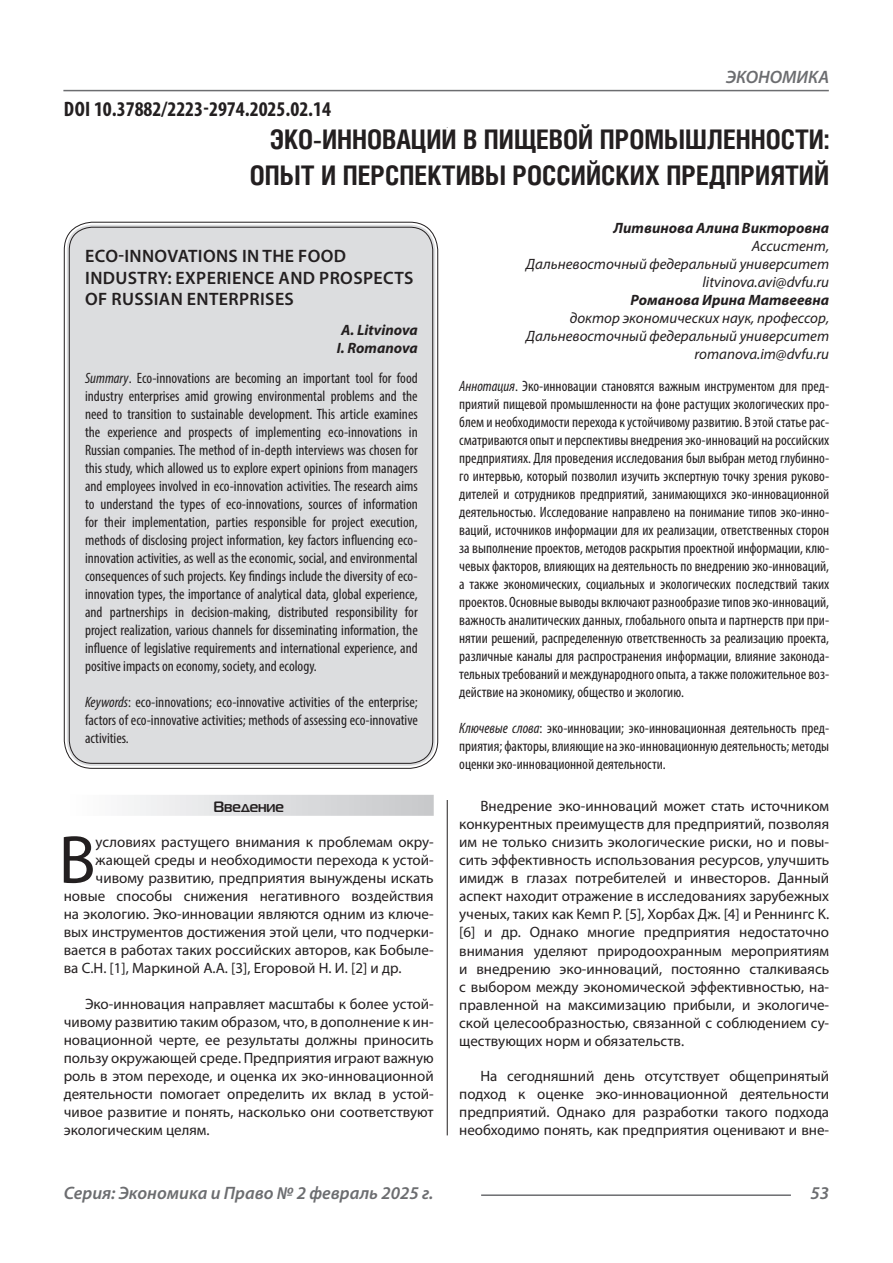
<style>
.page{position:relative;width:893px;height:1263px;background:#fff}
.page>*{position:absolute;margin:0;border:0;box-sizing:border-box;transform-origin:0 0}
.Статья_текст_первый{font:68.4px "Myriad Pro";color:#231f20}
.Статья_название{font:700 27px/36px "Helios Cond C";color:#231f20;text-align:right}
.ДОИ{font:700 condensed 21px "Myriad Pro";color:#231f20}
.Статья_название_англ{font:600 18px/21.6px "Myriad Pro";letter-spacing:.02em;color:#231f20}
.t1{font:italic 600 18px "Myriad Pro";color:#6c6d70}
.Статья_аннотация_тек{font:condensed 15px/18px "Myriad Pro";color:#231f20;text-align:justify}
.Статья_аннотация_анг{font:condensed 15px/18px "Myriad Pro";color:#231f20;text-align:justify}
.Статья_текст{font:15px/18.1px "Myriad Pro";color:#231f20;text-align:justify}
.Статья_текст_первый-2{font:15px "Myriad Pro";color:#231f20}
.Статья_автор_инфо{font:italic 15px/18px "Myriad Pro";color:#231f20;text-align:right}
.Статья_автор_инфо-2{font:italic 700 15px "Myriad Pro";color:#231f20}
.Статья_автор_англ{font:italic 700 15px "Myriad Pro";color:#231f20}
.Статья_подзаголовок{font:700 15px "Magistral C";color:#231f20}
.s1{font-style:italic}
</style>
<div class="page">
<hr style="left:447px;top:128px;width:1px;height:1007px;background:#231f20">
<hr style="left:63px;top:90px;width:766px;height:1px;background:#6c6d70">
<hr style="left:481px;top:1194px;width:310px;height:2px;background:#6c6d70">
<div style="left:441px;top:128px;width:10px;height:671px;background:#fff"></div>
<div style="left:67px;top:225px;width:368px;height:541px;background:#dcdddf;border-radius:26px"></div>
<div style="left:64px;top:795px;width:370px;height:21px;background:linear-gradient(to right,#fefeff,#c6c8ca)"></div>
<p class="ДОИ" style="left:64px;top:96px;width:269px">DOI 10.37882/2223-2974.2025.02.14</p>
<p class="t1" style="left:726px;top:66px;width:105px">ЭКОНОМИКА</p>
<p class="Статья_название" style="left:250px;top:121px;width:581px">ЭКО-ИННОВАЦИИ В ПИЩЕВОЙ ПРОМЫШЛЕННОСТИ:<br>ОПЫТ И ПЕРСПЕКТИВЫ РОССИЙСКИХ ПРЕДПРИЯТИЙ</p>
<p class="Статья_автор_инфо-2" style="left:614px;top:218px;width:217px">Литвинова Алина Викторовна</p>
<p class="Статья_автор_инфо" style="left:526px;top:237px;width:304px">Ассистент,<br>Дальневосточный федеральный университет</p>
<p class="Статья_автор_инфо" style="left:702px;top:273px;width:128px">litvinova.avi@dvfu.ru</p>
<p class="Статья_автор_инфо-2" style="left:631px;top:290px;width:200px">Романова Ирина Матвеевна</p>
<p class="Статья_автор_инфо" style="left:526px;top:309px;width:304px">доктор экономических наук, профессор,<br>Дальневосточный федеральный университет</p>
<p class="Статья_автор_инфо" style="left:695px;top:345px;width:136px">romanova.im@dvfu.ru</p>
<p class="Статья_аннотация_тек" style="left:459px;top:377px;width:371px"><span class="s1">Аннотация</span>. Эко-инновации становятся важным инструментом для пред&shy;приятий пищевой промышленности на фоне растущих экологических про&shy;блем и необходимости перехода к устойчивому развитию. В этой статье рас&shy;сматриваются опыт и перспективы внедрения эко-инноваций на российских предприятиях. Для проведения исследования был выбран метод глубинно&shy;го интервью, который позволил изучить экспертную точку зрения руково&shy;дителей и сотрудников предприятий, занимающихся эко-инновационной деятельностью. Исследование направлено на понимание типов эко-инно&shy;ваций, источников информации для их реализации, ответственных сторон за выполнение проектов, методов раскрытия проектной информации, клю&shy;чевых факторов, влияющих на деятельность по внедрению эко-инноваций, а также экономических, социальных и экологических последствий таких проектов. Основные выводы включают разнообразие типов эко-инноваций, важность аналитических данных, глобального опыта и партнерств при при&shy;нятии решений, распределенную ответственность за реализацию проекта, различные каналы для распространения информации, влияние законода&shy;тельных требований и международного опыта, а также положительное воз&shy;действие на экономику, общество и экологию.</p>
<p class="Статья_аннотация_тек" style="left:459px;top:719px;width:371px"><span class="s1">Ключевые слова</span>: эко-инновации; эко-инновационная деятельность пред&shy;приятия; факторы, влияющие на эко-инновационную деятельность; методы оценки эко-инновационной деятельности.</p>
<p class="Статья_название_англ" style="left:85px;top:245px;width:330px">ECO-INNOVATIONS IN THE FOOD<br>INDUSTRY: EXPERIENCE AND PROSPECTS<br>OF RUSSIAN ENTERPRISES</p>
<p class="Статья_автор_англ" style="left:341px;top:320px;width:78px">A. Litvinova</p>
<p class="Статья_автор_англ" style="left:337px;top:338px;width:82px">I. Romanova</p>
<p class="Статья_аннотация_анг" style="left:85px;top:369px;width:334px"><span class="s1">Summary</span>. Eco-innovations are becoming an important tool for food industry enterprises amid growing environmental problems and the need to transition to sustainable development. This article examines the experience and prospects of implementing eco-innovations in Russian companies. The method of in-depth interviews was chosen for this study, which allowed us to explore expert opinions from managers and employees involved in eco-innovation activities. The research aims to understand the types of eco-innovations, sources of information for their implementation, parties responsible for project execution, methods of disclosing project information, key factors influencing eco&shy;innovation activities, as well as the economic, social, and environmental consequences of such projects. Key findings include the diversity of eco&shy;innovation types, the importance of analytical data, global experience, and partnerships in decision-making, distributed responsibility for project realization, various channels for disseminating information, the influence of legislative requirements and international experience, and positive impacts on economy, society, and ecology.</p>
<p class="Статья_аннотация_анг" style="left:85px;top:693px;width:334px"><span class="s1">Keywords</span>: eco-innovations; eco-innovative activities of the enterprise; factors of eco-innovative activities; methods of assessing eco-innovative activities.</p>
<p class="Статья_подзаголовок" style="left:213px;top:797px;width:72px">Введение</p>
<p class="Статья_текст_первый" style="left:59px;top:817px;width:39px">В</p>
<p class="Статья_текст_первый-2" style="left:96px;top:832px;width:340px">условиях растущего внимания к проблемам окру-</p>
<p class="Статья_текст_первый-2" style="left:96px;top:850px;width:340px">жающей среды и необходимости перехода к устой-</p>
<p class="Статья_текст_первый-2" style="left:96px;top:868px;width:340px">чивому развитию, предприятия вынуждены искать</p>
<p class="Статья_текст_первый-2" style="left:64px;top:886px;width:371px">новые способы снижения негативного воздействия</p>
<p class="Статья_текст_первый-2" style="left:64px;top:905px;width:371px">на экологию. Эко-инновации являются одним из ключе-</p>
<p class="Статья_текст_первый-2" style="left:64px;top:923px;width:371px">вых инструментов достижения этой цели, что подчерки-</p>
<p class="Статья_текст_первый-2" style="left:64px;top:941px;width:371px">вается в работах таких российских авторов, как Бобыле-</p>
<p class="Статья_текст_первый-2" style="left:64px;top:959px;width:339px">ва С.Н. [1], Маркиной А.А. [3], Егоровой Н. И. [2] и др.</p>
<p class="Статья_текст" style="left:64px;top:994px;width:371px;text-indent:21px">Эко-инновация направляет масштабы к более устой&shy;чивому развитию таким образом, что, в дополнение к ин&shy;новационной черте, ее результаты должны приносить пользу окружающей среде. Предприятия играют важную роль в этом переходе, и оценка их эко-инновационной деятельности помогает определить их вклад в устой&shy;чивое развитие и понять, насколько они соответствуют экологическим целям.</p>
<p class="Статья_текст" style="left:459px;top:796px;width:371px;text-indent:21px">Внедрение эко-инноваций может стать источником конкурентных преимуществ для предприятий, позволяя им не только снизить экологические риски, но и повы&shy;сить эффективность использования ресурсов, улучшить имидж в глазах потребителей и инвесторов. Данный аспект находит отражение в исследованиях зарубежных ученых, таких как Кемп Р. [5], Хорбах Дж. [4] и Реннингс K. [6] и др. Однако многие предприятия недостаточно внимания уделяют природоохранным мероприятиям и внедрению эко-инноваций, постоянно сталкиваясь с выбором между экономической эффективностью, на&shy;правленной на максимизацию прибыли, и экологиче&shy;ской целесообразностью, связанной с соблюдением су&shy;ществующих норм и обязательств.</p>
<p class="Статья_текст" style="left:459px;top:1067px;width:371px;text-indent:21px">На сегодняшний день отсутствует общепринятый подход к оценке эко-инновационной деятельности предприятий. Однако для разработки такого подхода необходимо понять, как предприятия оценивают и вне-</p>
<p class="t1" style="left:64px;top:1182px;width:371px">Серия: Экономика и Право № 2 февраль 2025 г.</p>
<p class="t1" style="left:810px;top:1182px;width:20px">53</p>
</div>
